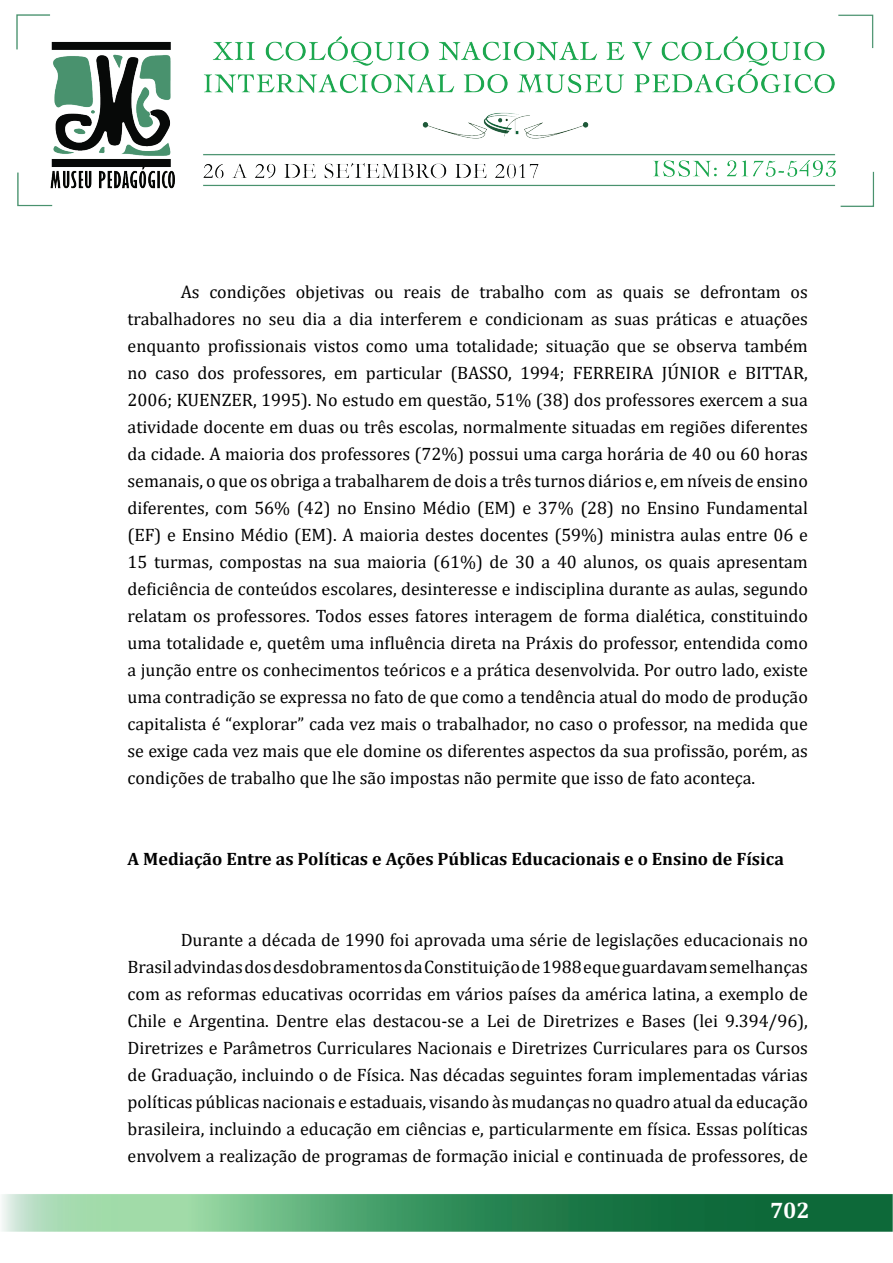
<style>
.page{position:relative;width:893px;height:1263px;background:#fff}
.page>*{position:absolute;margin:0;border:0;box-sizing:border-box;transform-origin:0 0}
.t1{font:700 22.5px "Cambria";color:#fff}
.t2{font:18px/27px "Cambria";color:#000;text-align:justify}
.t3{font:700 18px "Cambria";color:#000}
</style>
<div class="page">
<img style="left:2px;top:14px;width:890px;height:1218px">
<p class="t2" style="left:128px;top:278px;width:682px;text-indent:53px">As condições objetivas ou reais de trabalho com as quais se defrontam os trabalhadores no seu dia a dia interferem e condicionam as suas práticas e atuações enquanto profissionais vistos como uma totalidade; situação que se observa também no caso dos professores, em particular (BASSO, 1994; FERREIRA JÚNIOR e BITTAR, 2006; KUENZER, 1995). No estudo em questão, 51% (38) dos professores exercem a sua atividade docente em duas ou três escolas, normalmente situadas em regiões diferentes da cidade. A maioria dos professores (72%) possui uma carga horária de 40 ou 60 horas semanais, o que os obriga a trabalharem de dois a três turnos diários e, em níveis de ensino diferentes, com 56% (42) no Ensino Médio (EM) e 37% (28) no Ensino Fundamental (EF) e Ensino Médio (EM). A maioria destes docentes (59%) ministra aulas entre 06 e 15 turmas, compostas na sua maioria (61%) de 30 a 40 alunos, os quais apresentam deficiência de conteúdos escolares, desinteresse e indisciplina durante as aulas, segundo relatam os professores. Todos esses fatores interagem de forma dialética, constituindo uma totalidade e, quetêm uma influência direta na Práxis do professor, entendida como a junção entre os conhecimentos teóricos e a prática desenvolvida. Por outro lado, existe uma contradição se expressa no fato de que como a tendência atual do modo de produção capitalista é “explorar” cada vez mais o trabalhador, no caso o professor, na medida que se exige cada vez mais que ele domine os diferentes aspectos da sua profissão, porém, as condições de trabalho que lhe são impostas não permite que isso de fato aconteça.</p>
<p class="t3" style="left:128px;top:846px;width:658px">A Mediação Entre as Políticas e Ações Públicas Educacionais e o Ensino de Física</p>
<p class="t2" style="left:128px;top:926px;width:682px;text-indent:53px">Durante a década de 1990 foi aprovada uma série de legislações educacionais no Brasil advindas dos desdobramentos da Constituição de 1988 eque guardavam semelhanças com as reformas educativas ocorridas em vários países da américa latina, a exemplo de Chile e Argentina. Dentre elas destacou-se a Lei de Diretrizes e Bases (lei 9.394/96), Diretrizes e Parâmetros Curriculares Nacionais e Diretrizes Curriculares para os Cursos de Graduação, incluindo o de Física. Nas décadas seguintes foram implementadas várias políticas públicas nacionais e estaduais, visando às mudanças no quadro atual da educação brasileira, incluindo a educação em ciências e, particularmente em física. Essas políticas envolvem a realização de programas de formação inicial e continuada de professores, de</p>
<p class="t1" style="left:770px;top:1195px;width:41px">702</p>
</div>
